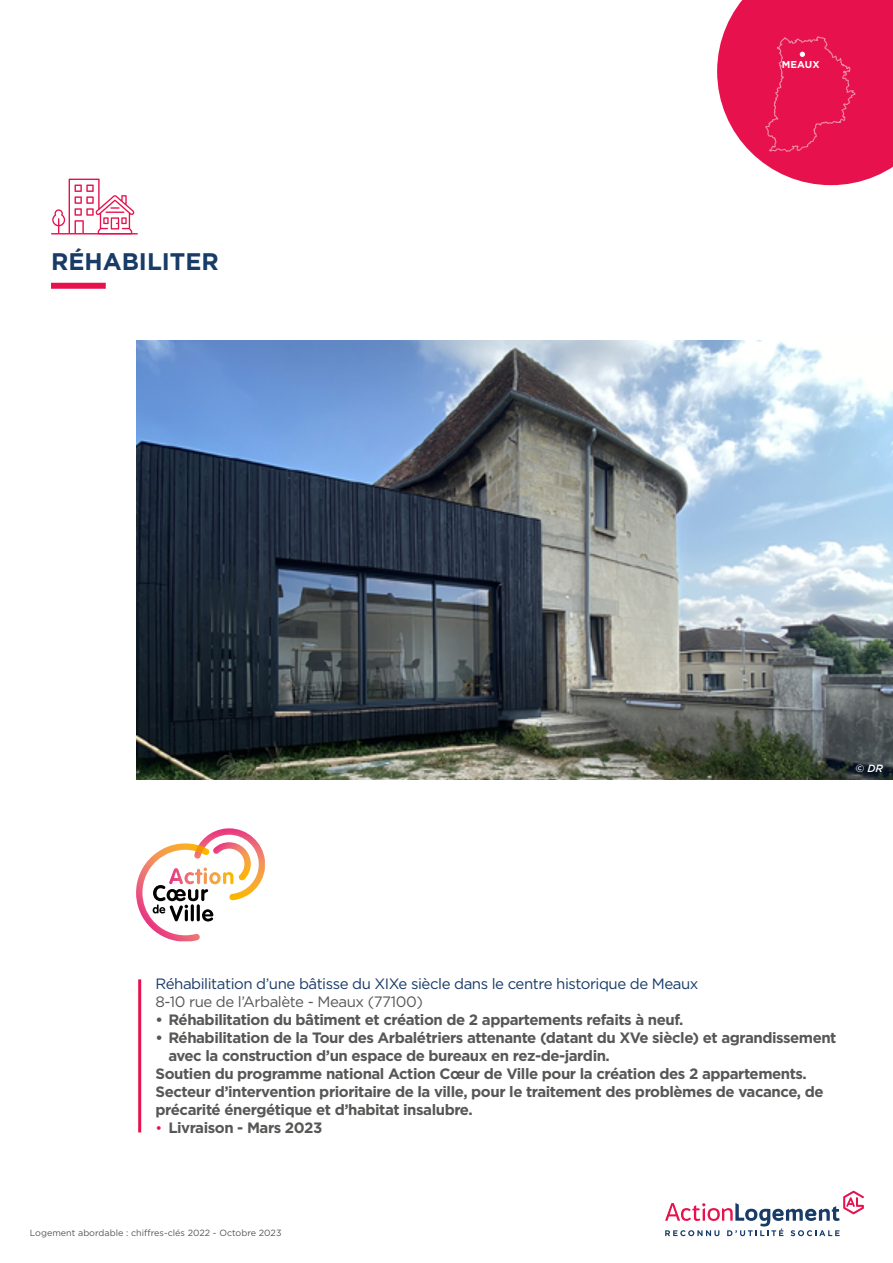
<style>
.page{position:relative;width:893px;height:1263px;background:#fff}
.page>*{position:absolute;margin:0;border:0;box-sizing:border-box;transform-origin:0 0}
.t1{font:700 24px "Gotham";color:#183b68}
.t2{font:700 15px "Gotham";letter-spacing:-.03em;color:#575756}
.t3{font:15px "Gotham";letter-spacing:-.03em;color:#183b68}
.t4{font:15px "Gotham";letter-spacing:-.03em;color:#575756}
.t5{font:italic 500 10.5px "Gotham";color:#fff}
.t6{font:700 9.9px "Gotham";letter-spacing:.005em;color:#fff}
.t7{font:9px "Gotham";color:#575756}
.s1{font-weight:400;font-size:14.25px;color:#e6114d}
</style>
<div class="page">
<svg style="left:665px;top:1191px;width:199px;height:45px"></svg>
<div style="left:51px;top:283px;width:55px;height:6px;background:#e6114d"></div>
<hr style="left:51px;top:233px;width:87px;height:1px;background:#e6114d">
<svg style="left:52px;top:179px;width:82px;height:55px"></svg>
<img style="left:136px;top:340px;width:757px;height:439px">
<hr style="left:138px;top:979px;width:3px;height:153px;background:#e6114d">
<svg style="left:136px;top:828px;width:129px;height:113px"></svg>
<svg style="left:717px;top:0;width:176px;height:185px"></svg>
<h1 class="t1" style="left:51px;top:245px;width:169px">RÉHABILITER</h1>
<p class="t6" style="left:782px;top:58px;width:39px">MEAUX</p>
<p class="t5" style="left:856px;top:763px;width:29px">© DR</p>
<p class="t3" style="left:156px;top:974px;width:544px">Réhabilitation d’une bâtisse du XIXe siècle dans le centre historique de Meaux</p>
<p class="t4" style="left:156px;top:992px;width:269px">8-10 rue de l’Arbalète - Meaux (77100)</p>
<p class="t2" style="left:156px;top:1010px;width:529px">• Réhabilitation du bâtiment et création de 2 appartements refaits à neuf.</p>
<p class="t2" style="left:156px;top:1028px;width:682px">• Réhabilitation de la Tour des Arbalétriers attenante (datant du XVe siècle) et agrandissement</p>
<p class="t2" style="left:168px;top:1046px;width:443px">avec la construction d’un espace de bureaux en rez-de-jardin.</p>
<p class="t2" style="left:156px;top:1064px;width:653px">Soutien du programme national Action Cœur de Ville pour la création des 2 appartements.</p>
<p class="t2" style="left:156px;top:1082px;width:670px">Secteur d’intervention prioritaire de la ville, pour le traitement des problèmes de vacance, de</p>
<p class="t2" style="left:156px;top:1100px;width:319px">précarité énergétique et d’habitat insalubre.</p>
<p class="t2" style="left:156px;top:1118px;width:168px"><span class="s1">•</span> Livraison - Mars 2023</p>
<p class="t7" style="left:30px;top:1227px;width:253px">Logement abordable : chiffres-clés 2022 - Octobre 2023</p>
</div>
